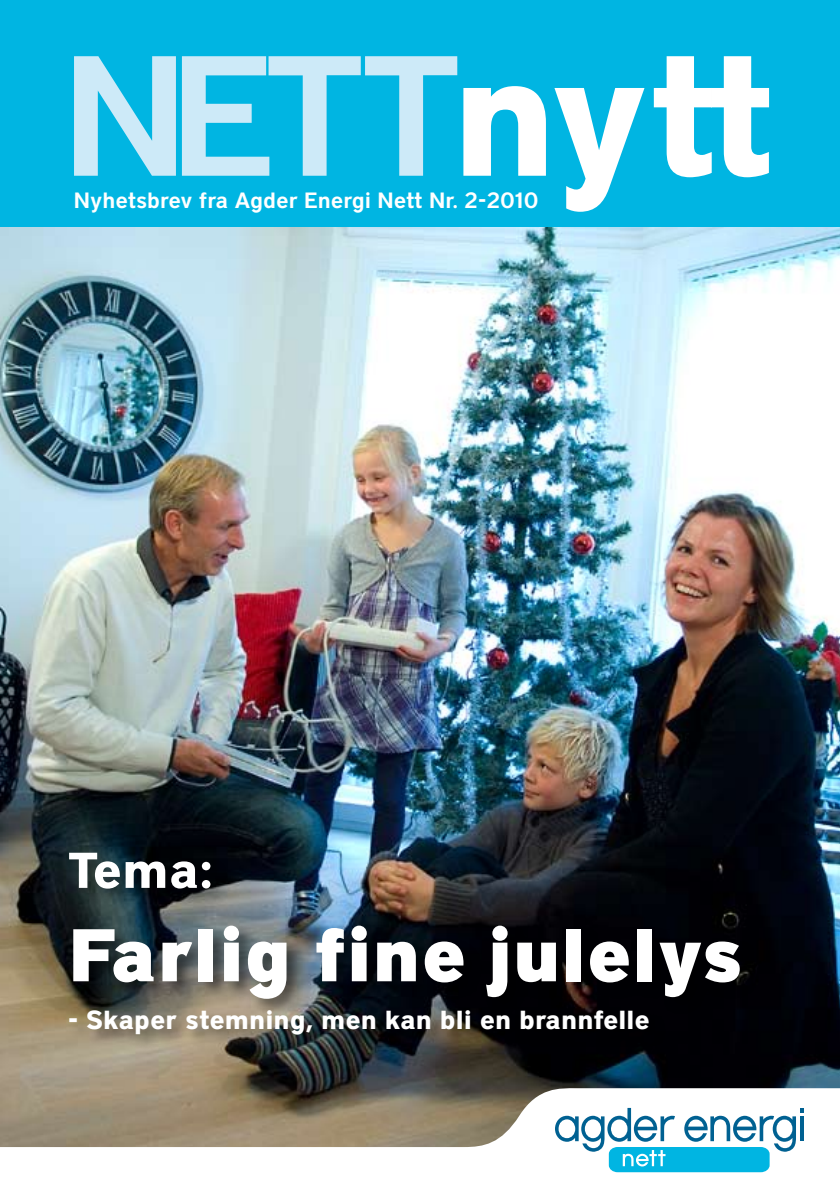
<style>
.page{position:relative;width:840px;height:1191px;background:#fff}
.page>*{position:absolute;margin:0;border:0;box-sizing:border-box;transform-origin:0 0}
.t1{font:600 170px "District";color:#cdeaf8}
.t2{font:900 74px "District";color:#fff}
.t3{font:700 50px "District";color:#fff}
.t4{font:700 26px "District";color:#fff}
.t5{font:600 22px "District";color:#fff}
.s1{font-weight:700;color:#fff}
</style>
<div class="page">
<img style="left:0;top:227px;width:839px;height:860px">
<div style="left:0;top:0;width:839px;height:227px;background:#00b5e2"></div>
<svg style="left:0;top:1087px;width:839px;height:86px"></svg>
<svg style="left:554px;top:1108px;width:249px;height:64px"></svg>
<div style="left:66px;top:849px;width:691px;height:203px;background:#000;opacity:.5"></div>
<h1 class="t1" style="left:62px;top:13px;width:715px">Nett<span class="s1">nytt</span></h1>
<p class="t5" style="left:74px;top:187px;width:466px">Nyhetsbrev fra Agder Energi Nett Nr. 2-2010</p>
<h3 class="t3" style="left:68px;top:839px;width:146px">Tema:</h3>
<h2 class="t2" style="left:68px;top:908px;width:675px">Farlig fine julelys</h2>
<p class="t4" style="left:68px;top:1004px;width:583px">- Skaper stemning, men kan bli en brannfelle</p>
</div>
